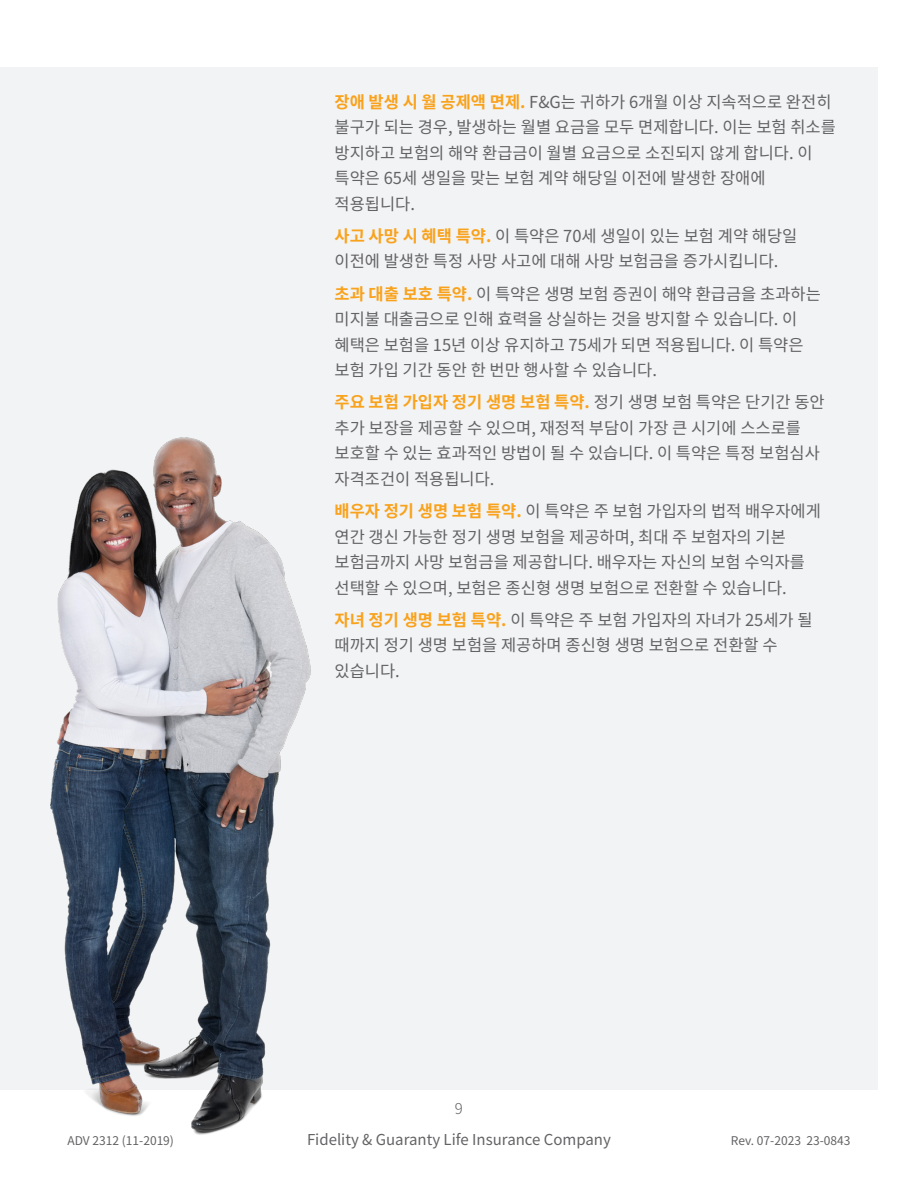
<style>
.page{position:relative;width:918px;height:1188px;background:#fff}
.page>*{position:absolute;margin:0;border:0;box-sizing:border-box;transform-origin:0 0}
.t1{font:16.5px/25.5px "Noto Sans CJ Kkr";color:#636366}
.t2{font:15px "Noto Sans CJ Kkr";color:#636366}
.t3{font:300 15px "Noto Sans CJ Kkr";color:#636366}
.t4{font:12px "Noto Sans CJ Kkr";color:#636366}
.s1{font-weight:700;color:#f9a21c}
</style>
<div class="page">
<div style="left:0;top:68px;width:878px;height:1022px;background:#f2f3f4"></div>
<img style="left:50px;top:437px;width:261px;height:698px">
<p class="t1" style="left:334px;top:89px;width:503px"><span class="s1">장애 발생 시 월 공제액 면제.</span> F&amp;G는 귀하가 6개월 이상 지속적으로 완전히 불구가 되는 경우, 발생하는 월별 요금을 모두 면제합니다. 이는 보험 취소를 방지하고 보험의 해약 환급금이 월별 요금으로 소진되지 않게 합니다. 이 특약은 65세 생일을 맞는 보험 계약 해당일 이전에 발생한 장애에 적용됩니다.</p>
<p class="t1" style="left:334px;top:223px;width:464px"><span class="s1">사고 사망 시 혜택 특약.</span> 이 특약은 70세 생일이 있는 보험 계약 해당일 이전에 발생한 특정 사망 사고에 대해 사망 보험금을 증가시킵니다.</p>
<p class="t1" style="left:334px;top:281px;width:488px"><span class="s1">초과 대출 보호 특약.</span> 이 특약은 생명 보험 증권이 해약 환급금을 초과하는 미지불 대출금으로 인해 효력을 상실하는 것을 방지할 수 있습니다. 이 혜택은 보험을 15년 이상 유지하고 75세가 되면 적용됩니다. 이 특약은 보험 가입 기간 동안 한 번만 행사할 수 있습니다.</p>
<p class="t1" style="left:334px;top:390px;width:492px"><span class="s1">주요 보험 가입자 정기 생명 보험 특약.</span> 정기 생명 보험 특약은 단기간 동안 추가 보장을 제공할 수 있으며, 재정적 부담이 가장 큰 시기에 스스로를 보호할 수 있는 효과적인 방법이 될 수 있습니다. 이 특약은 특정 보험심사 자격조건이 적용됩니다.</p>
<p class="t1" style="left:334px;top:499px;width:488px"><span class="s1">배우자 정기 생명 보험 특약.</span> 이 특약은 주 보험 가입자의 법적 배우자에게 연간 갱신 가능한 정기 생명 보험을 제공하며, 최대 주 보험자의 기본 보험금까지 사망 보험금을 제공합니다. 배우자는 자신의 보험 수익자를 선택할 수 있으며, 보험은 종신형 생명 보험으로 전환할 수 있습니다.</p>
<p class="t1" style="left:334px;top:607px;width:480px"><span class="s1">자녀 정기 생명 보험 특약.</span> 이 특약은 주 보험 가입자의 자녀가 25세가 될 때까지 정기 생명 보험을 제공하며 종신형 생명 보험으로 전환할 수 있습니다.</p>
<p class="t3" style="left:455px;top:1100px;width:10px">9</p>
<p class="t4" style="left:68px;top:1134px;width:108px">ADV 2312 (11-2019)</p>
<p class="t2" style="left:307px;top:1131px;width:305px">Fidelity &amp; Guaranty Life Insurance Company</p>
<p class="t4" style="left:731px;top:1134px;width:121px">Rev. 07-2023 23-0843</p>
</div>
